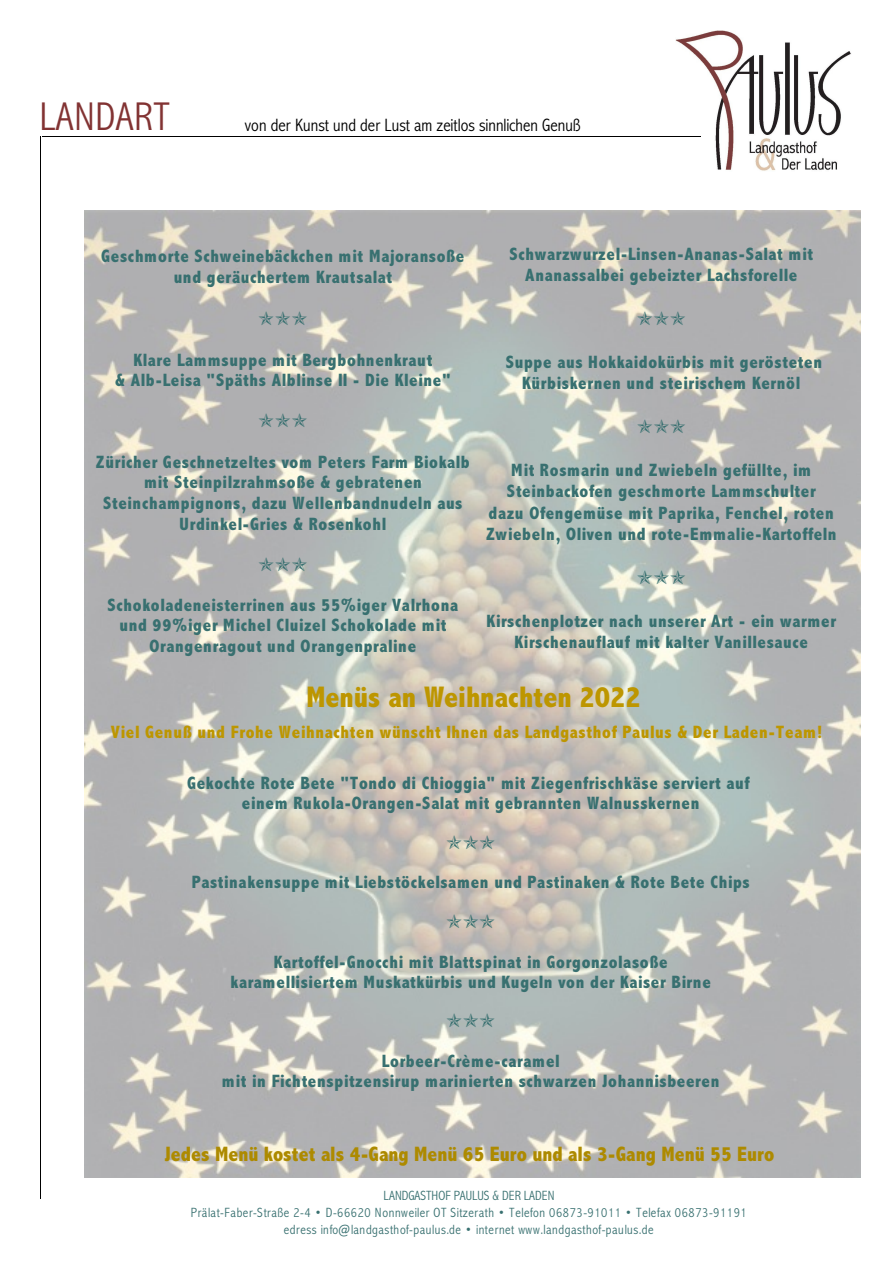
<style>
.page{position:relative;width:894px;height:1263px;background:#fff}
.page>*{position:absolute;margin:0;border:0;box-sizing:border-box;transform-origin:0 0}
.t1{font:300 40.5px "Abadi MT Condensed";letter-spacing:.02em;color:#823333}
.t2{font:800 30px "Abadi MT Condensed";letter-spacing:.005em;color:#bd9600}
.t3{font:800 21px "Abadi MT Condensed";letter-spacing:.005em;color:#ad8a00}
.t4{font:800 18px/20.5px "Abadi MT Condensed";letter-spacing:.035em;color:#387070;text-align:center}
.t5{font:800 18px "Abadi MT Condensed";letter-spacing:.04em;color:#bd9600}
.t6{font:300 18px "Abadi MT Condensed";letter-spacing:.005em;color:#000}
.t7{font:300 13.5px/16.8px "Abadi MT Condensed";letter-spacing:.04em;color:#387070;text-align:center}
</style>
<div class="page">
<img style="left:675px;top:31px;width:176px;height:140px">
<hr style="left:41px;top:136px;width:1px;height:1063px;background:#000">
<hr style="left:42px;top:136px;width:659px;height:1px;background:#000">
<img style="left:84px;top:210px;width:776px;height:968px">
<svg style="left:447px;top:835px;width:48px;height:14px"></svg>
<svg style="left:447px;top:914px;width:48px;height:14px"></svg>
<svg style="left:447px;top:1014px;width:48px;height:14px"></svg>
<svg style="left:259px;top:311px;width:48px;height:14px"></svg>
<svg style="left:259px;top:413px;width:48px;height:14px"></svg>
<svg style="left:259px;top:557px;width:48px;height:14px"></svg>
<svg style="left:637px;top:311px;width:48px;height:14px"></svg>
<svg style="left:637px;top:419px;width:48px;height:14px"></svg>
<svg style="left:637px;top:570px;width:48px;height:14px"></svg>
<h1 class="t1" style="left:39px;top:102px;width:132px">LANDART</h1>
<p class="t6" style="left:245px;top:118px;width:337px">von der Kunst und der Lust am zeitlos sinnlichen Genuß</p>
<p class="t4" style="left:101px;top:248px;width:365px">Geschmorte Schweinebäckchen mit Majoransoße und geräuchertem Krautsalat</p>
<p class="t4" style="left:509px;top:245px;width:305px;line-height:21.5px">Schwarzwurzel-Linsen-Ananas-Salat mit<br>Ananassalbei gebeizter Lachsforelle</p>
<p class="t4" style="left:115px;top:351px;width:337px">Klare Lammsuppe mit Bergbohnenkraut<br>&amp; Alb-Leisa "Späths Alblinse II - Die Kleine"</p>
<p class="t4" style="left:506px;top:353px;width:318px;line-height:21.5px">Suppe aus Hokkaidokürbis mit gerösteten<br>Kürbiskernen und steirischem Kernöl</p>
<p class="t4" style="left:96px;top:453px;width:375px">Züricher Geschnetzeltes vom Peters Farm Biokalb mit Steinpilzrahmsoße &amp; gebratenen Steinchampignons, dazu Wellenbandnudeln aus Urdinkel-Gries &amp; Rosenkohl</p>
<p class="t4" style="left:486px;top:461px;width:352px;line-height:21.5px">Mit Rosmarin und Zwiebeln gefüllte, im Steinbackofen geschmorte Lammschulter<br>dazu Ofengemüse mit Paprika, Fenchel, roten Zwiebeln, Oliven und rote-Emmalie-Kartoffeln</p>
<p class="t4" style="left:107px;top:596px;width:352px">Schokoladeneisterrinen aus 55%iger Valrhona und 99%iger Michel Cluizel Schokolade mit<br>Orangenragout und Orangenpraline</p>
<p class="t4" style="left:487px;top:612px;width:351px;line-height:21.3px">Kirschenplotzer nach unserer Art - ein warmer<br>Kirschenauflauf mit kalter Vanillesauce</p>
<h2 class="t2" style="left:306px;top:687px;width:336px">Menüs an Weihnachten 2022</h2>
<p class="t5" style="left:111px;top:726px;width:713px">Viel Genuß und Frohe Weihnachten wünscht Ihnen das Landgasthof Paulus &amp; Der Laden-Team!</p>
<p class="t4" style="left:187px;top:775px;width:564px;line-height:20px">Gekochte Rote Bete "Tondo di Chioggia" mit Ziegenfrischkäse serviert auf einem Rukola-Orangen-Salat mit gebrannten Walnusskernen</p>
<p class="t4" style="left:192px;top:874px;width:560px">Pastinakensuppe mit Liebstöckelsamen und Pastinaken &amp; Rote Bete Chips</p>
<p class="t4" style="left:231px;top:954px;width:482px;line-height:19.8px">Kartoffel-Gnocchi mit Blattspinat in Gorgonzolasoße karamellisiertem Muskatkürbis und Kugeln von der Kaiser Birne</p>
<p class="t4" style="left:222px;top:1053px;width:499px;line-height:20px">Lorbeer-Crème-caramel<br>mit in Fichtenspitzensirup marinierten schwarzen Johannisbeeren</p>
<p class="t3" style="left:164px;top:1146px;width:611px">Jedes Menü kostet als 4-Gang Menü 65 Euro und als 3-Gang Menü 55 Euro</p>
<p class="t7" style="left:191px;top:1189px;width:558px">LANDGASTHOF PAULUS &amp; DER LADEN<br>Prälat-Faber-Straße 2-4 • D-66620 Nonnweiler OT Sitzerath • Telefon 06873-91011 • Telefax 06873-91191 edress info@landgasthof-paulus.de • internet www.landgasthof-paulus.de</p>
</div>
